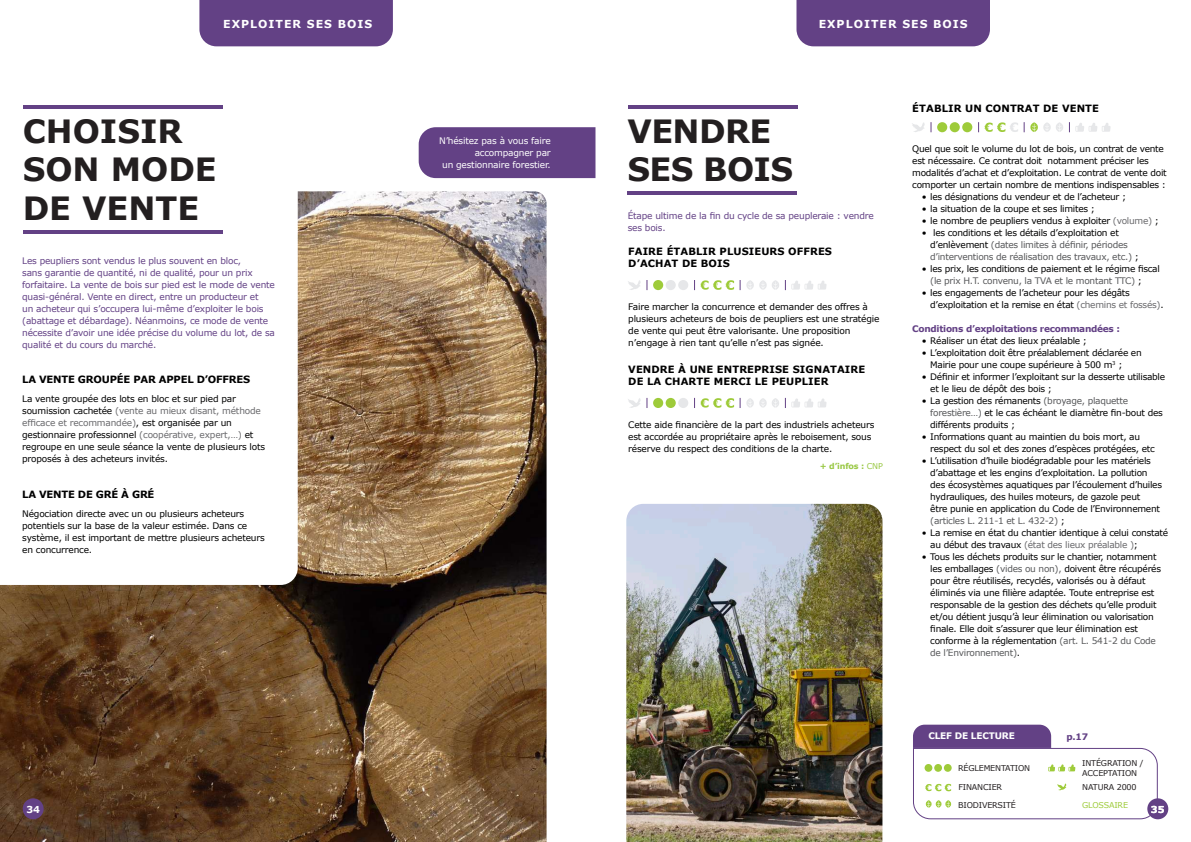
<style>
.page{position:relative;width:1191px;height:842px;background:#fff}
.page>*{position:absolute;margin:0;border:0;box-sizing:border-box;transform-origin:0 0}
.t1{font:700 32px/38.4px "Verdana";color:#231f20}
.t2{font:700 32px/38.4px "Verdana";letter-spacing:-.02em;color:#231f20}
.t3{font:700 11px "Verdana";letter-spacing:.09em;color:#fff}
.t4{font:700 10px/12px "Verdana";letter-spacing:.01em;color:#000001}
.t5{font:700 10px "Verdana";letter-spacing:-.02em;color:#000001}
.t6{font:700 9.6px "Verdana";color:#fff}
.t7{font:9px/12px "Verdana";letter-spacing:-.03em;color:#000001}
.t8{font:9px/12px "Verdana";letter-spacing:-.02em;color:#634185}
.t9{font:9px/12px "Verdana";letter-spacing:-.03em;color:#57585a}
.t10{font:9px/12px "Verdana";letter-spacing:-.02em;color:#fff;text-align:right}
.t11{font:700 9px "Verdana";letter-spacing:-.03em;color:#634185}
.t12{font:700 9px "Verdana";letter-spacing:-.02em;color:#fff}
.t13{font:8px/9.6px "Verdana";letter-spacing:-.02em;color:#231f20}
.t14{font:700 8px "Verdana";letter-spacing:-.02em;color:#99c844}
.t15{font:8px "Verdana";letter-spacing:-.02em;color:#9ecb3a}
.s1{color:#69696c}
.s2{font-weight:400}
.s3{color:#000001}
.s4{color:#57585a}
</style>
<div class="page">
<svg style="left:913px;top:725px;width:245px;height:95px"></svg>
<div style="left:924px;top:764px;width:8px;height:8px;background:#9ecb3a;border-radius:50%"></div>
<div style="left:934px;top:764px;width:8px;height:8px;background:#9ecb3a;border-radius:50%"></div>
<div style="left:944px;top:764px;width:7px;height:8px;background:#9ecb3a;border-radius:50%"></div>
<img style="left:0;top:191px;width:546px;height:651px">
<svg style="left:0;top:191px;width:298px;height:394px"></svg>
<div style="left:199px;top:0;width:194px;height:46px;background:#634185"></div>
<div style="left:796px;top:0;width:194px;height:46px;background:#634185"></div>
<hr style="left:23px;top:230px;width:199px;height:4px;background:#634185">
<hr style="left:23px;top:105px;width:199px;height:4px;background:#634185">
<svg style="left:694px;top:280px;width:46px;height:10px"></svg>
<div style="left:653px;top:280px;width:10px;height:10px;background:#9ecb3a;border-radius:50%"></div>
<div style="left:665px;top:280px;width:11px;height:10px;background:#e6e7e9;border-radius:50%"></div>
<div style="left:678px;top:280px;width:10px;height:10px;background:#e6e7e9;border-radius:50%"></div>
<svg style="left:628px;top:280px;width:19px;height:10px"></svg>
<svg style="left:746px;top:280px;width:33px;height:10px"></svg>
<svg style="left:785px;top:280px;width:41px;height:10px"></svg>
<svg style="left:694px;top:398px;width:46px;height:10px"></svg>
<div style="left:653px;top:398px;width:10px;height:10px;background:#9ecb3a;border-radius:50%"></div>
<div style="left:665px;top:398px;width:11px;height:10px;background:#9ecb3a;border-radius:50%"></div>
<div style="left:678px;top:398px;width:10px;height:10px;background:#e6e7e9;border-radius:50%"></div>
<svg style="left:628px;top:398px;width:19px;height:10px"></svg>
<svg style="left:746px;top:398px;width:33px;height:10px"></svg>
<svg style="left:785px;top:398px;width:41px;height:10px"></svg>
<svg style="left:978px;top:122px;width:46px;height:10px"></svg>
<div style="left:937px;top:122px;width:10px;height:10px;background:#9ecb3a;border-radius:50%"></div>
<div style="left:949px;top:122px;width:10px;height:10px;background:#9ecb3a;border-radius:50%"></div>
<div style="left:962px;top:122px;width:10px;height:10px;background:#9ecb3a;border-radius:50%"></div>
<svg style="left:912px;top:122px;width:19px;height:10px"></svg>
<svg style="left:1030px;top:122px;width:7px;height:10px"></svg>
<svg style="left:1043px;top:122px;width:20px;height:10px"></svg>
<svg style="left:1069px;top:122px;width:41px;height:10px"></svg>
<hr style="left:627px;top:191px;width:170px;height:4px;background:#634185">
<hr style="left:628px;top:105px;width:169px;height:4px;background:#634185">
<img style="left:626px;top:504px;width:256px;height:338px">
<div style="left:419px;top:127px;width:176px;height:51px;background:#634185"></div>
<div style="left:23px;top:798px;width:21px;height:21px;background:#634185;border-radius:50%"></div>
<div style="left:1147px;top:798px;width:21px;height:21px;background:#634185;border-radius:50%"></div>
<p class="t3" style="left:223px;top:17px;width:150px">EXPLOITER SES BOIS</p>
<p class="t3" style="left:818px;top:17px;width:150px">EXPLOITER SES BOIS</p>
<h1 class="t1" style="left:23px;top:112px;width:196px">CHOISIR<br>SON MODE<br>DE VENTE</h1>
<p class="t8" style="left:22px;top:255px;width:254px">Les peupliers sont vendus le plus souvent en bloc,<br>sans garantie de quantité, ni de qualité, pour un prix forfaitaire. La vente de bois sur pied est le mode de vente quasi-général. Vente en direct, entre un producteur et<br>un acheteur qui s’occupera lui-même d’exploiter le bois (abattage et débardage). Néanmoins, ce mode de vente nécessite d’avoir une idée précise du volume du lot, de sa qualité et du cours du marché.</p>
<p class="t5" style="left:22px;top:373px;width:229px">LA VENTE GROUPÉE PAR APPEL D’OFFRES</p>
<p class="t7" style="left:22px;top:393px;width:244px">La vente groupée des lots en bloc et sur pied par soumission cachetée <span class="s1">(vente au mieux disant, méthode efficace et recommandée)</span>, est organisée par un gestionnaire professionnel <span class="s1">(coopérative, expert,…)</span> et regroupe en une seule séance la vente de plusieurs lots proposés à des acheteurs invités.</p>
<p class="t5" style="left:22px;top:487px;width:134px">LA VENTE DE GRÉ À GRÉ</p>
<p class="t7" style="left:22px;top:508px;width:244px">Négociation directe avec un ou plusieurs acheteurs potentiels sur la base de la valeur estimée. Dans ce système, il est important de mettre plusieurs acheteurs en concurrence.</p>
<p class="t10" style="left:439px;top:135px;width:113px">N’hésitez pas à vous faire accompagner par<br>un gestionnaire forestier.</p>
<h1 class="t2" style="left:627px;top:112px;width:167px">VENDRE<br>SES BOIS</h1>
<p class="t8" style="left:627px;top:210px;width:248px">Étape ultime de la fin du cycle de sa peupleraie : vendre ses bois.</p>
<p class="t4" style="left:628px;top:245px;width:205px">FAIRE ÉTABLIR PLUSIEURS OFFRES<br>D’ACHAT DE BOIS</p>
<p class="t7" style="left:628px;top:301px;width:253px">Faire marcher la concurrence et demander des offres à plusieurs acheteurs de bois de peupliers est une stratégie de vente qui peut être valorisante. Une proposition n’engage à rien tant qu’elle n’est pas signée.</p>
<p class="t4" style="left:628px;top:363px;width:238px">VENDRE À UNE ENTREPRISE SIGNATAIRE<br>DE LA CHARTE MERCI LE PEUPLIER</p>
<p class="t7" style="left:628px;top:419px;width:248px">Cette aide financière de la part des industriels acheteurs est accordée au propriétaire après le reboisement, sous réserve du respect des conditions de la charte.</p>
<p class="t14" style="left:820px;top:461px;width:64px">+ d’infos : <span class="s2">CNP</span></p>
<p class="t4" style="left:912px;top:103px;width:188px">ÉTABLIR UN CONTRAT DE VENTE</p>
<p class="t7" style="left:912px;top:143px;width:256px">Quel que soit le volume du lot de bois, un contrat de vente est nécessaire. Ce contrat doit notamment préciser les modalités d’achat et d’exploitation. Le contrat de vente doit comporter un certain nombre de mentions indispensables :</p>
<p class="t7" style="left:921px;top:191px;width:206px">• les désignations du vendeur et de l’acheteur ;</p>
<p class="t7" style="left:921px;top:203px;width:175px">• la situation de la coupe et ses limites ;</p>
<p class="t7" style="left:921px;top:215px;width:239px">• le nombre de peupliers vendus à exploiter <span class="s1">(volume)</span> ;</p>
<p class="t9" style="left:930px;top:227px;width:210px;text-indent:-9px"><span class="s3">• les conditions et les détails d’exploitation et d’enlèvement</span> (dates limites à définir, périodes d’interventions de réalisation des travaux, etc.) <span class="s3">;</span></p>
<p class="t7" style="left:930px;top:263px;width:231px;text-indent:-9px">• les prix, les conditions de paiement et le régime fiscal <span class="s4">(le prix H.T. convenu, la TVA et le montant TTC)</span> ;</p>
<p class="t7" style="left:930px;top:287px;width:235px;text-indent:-9px">• les engagements de l’acheteur pour les dégâts d’exploitation et la remise en état <span class="s1">(chemins et fossés)</span>.</p>
<p class="t11" style="left:912px;top:323px;width:209px">Conditions d’exploitations recommandées :</p>
<p class="t7" style="left:921px;top:335px;width:167px">• Réaliser un état des lieux préalable ;</p>
<p class="t7" style="left:930px;top:347px;width:213px;text-indent:-9px">• L’exploitation doit être préalablement déclarée en<br>Mairie pour une coupe supérieure à 500 m<sup>3</sup> ;</p>
<p class="t7" style="left:930px;top:371px;width:236px;text-indent:-9px">• Définir et informer l’exploitant sur la desserte utilisable et le lieu de dépôt des bois ;</p>
<p class="t7" style="left:930px;top:395px;width:234px;text-indent:-9px">• La gestion des rémanents <span class="s4">(broyage, plaquette forestière…)</span> et le cas échéant le diamètre fin-bout des différents produits ;</p>
<p class="t7" style="left:930px;top:431px;width:226px;text-indent:-9px">• Informations quant au maintien du bois mort, au respect du sol et des zones d’espèces protégées, etc</p>
<p class="t7" style="left:930px;top:455px;width:233px;text-indent:-9px">• L’utilisation d’huile biodégradable pour les matériels d’abattage et les engins d’exploitation. La pollution des écosystèmes aquatiques par l’écoulement d’huiles hydrauliques, des huiles moteurs, de gazole peut<br>être punie en application du Code de l’Environnement <span class="s4">(articles L. 211-1 et L. 432-2)</span> ;</p>
<p class="t7" style="left:930px;top:527px;width:239px;text-indent:-9px">• La remise en état du chantier identique à celui constaté au début des travaux <span class="s1">(état des lieux préalable )</span>;</p>
<p class="t7" style="left:930px;top:551px;width:232px;text-indent:-9px">• Tous les déchets produits sur le chantier, notamment les emballages <span class="s4">(vides ou non),</span> doivent être récupérés pour être réutilisés, recyclés, valorisés ou à défaut éliminés via une filière adaptée. Toute entreprise est responsable de la gestion des déchets qu’elle produit et/ou détient jusqu’à leur élimination ou valorisation finale. Elle doit s’assurer que leur élimination est conforme à la réglementation <span class="s4">(art. L. 541-2 du Code de l’Environnement)</span>.</p>
<p class="t12" style="left:928px;top:730px;width:88px">CLEF DE LECTURE</p>
<p class="t13" style="left:958px;top:763px;width:74px">RÉGLEMENTATION</p>
<p class="t11" style="left:1066px;top:731px;width:23px">p.17</p>
<p class="t13" style="left:1082px;top:758px;width:63px">INTÉGRATION /<br>ACCEPTATION</p>
<p class="t13" style="left:958px;top:782px;width:45px">FINANCIER</p>
<p class="t13" style="left:1082px;top:782px;width:56px">NATURA 2000</p>
<p class="t13" style="left:958px;top:800px;width:59px">BIODIVERSITÉ</p>
<p class="t15" style="left:1082px;top:799px;width:47px">GLOSSAIRE</p>
<p class="t6" style="left:26px;top:803px;width:15px">34</p>
<p class="t6" style="left:1151px;top:803px;width:15px">35</p>
</div>
